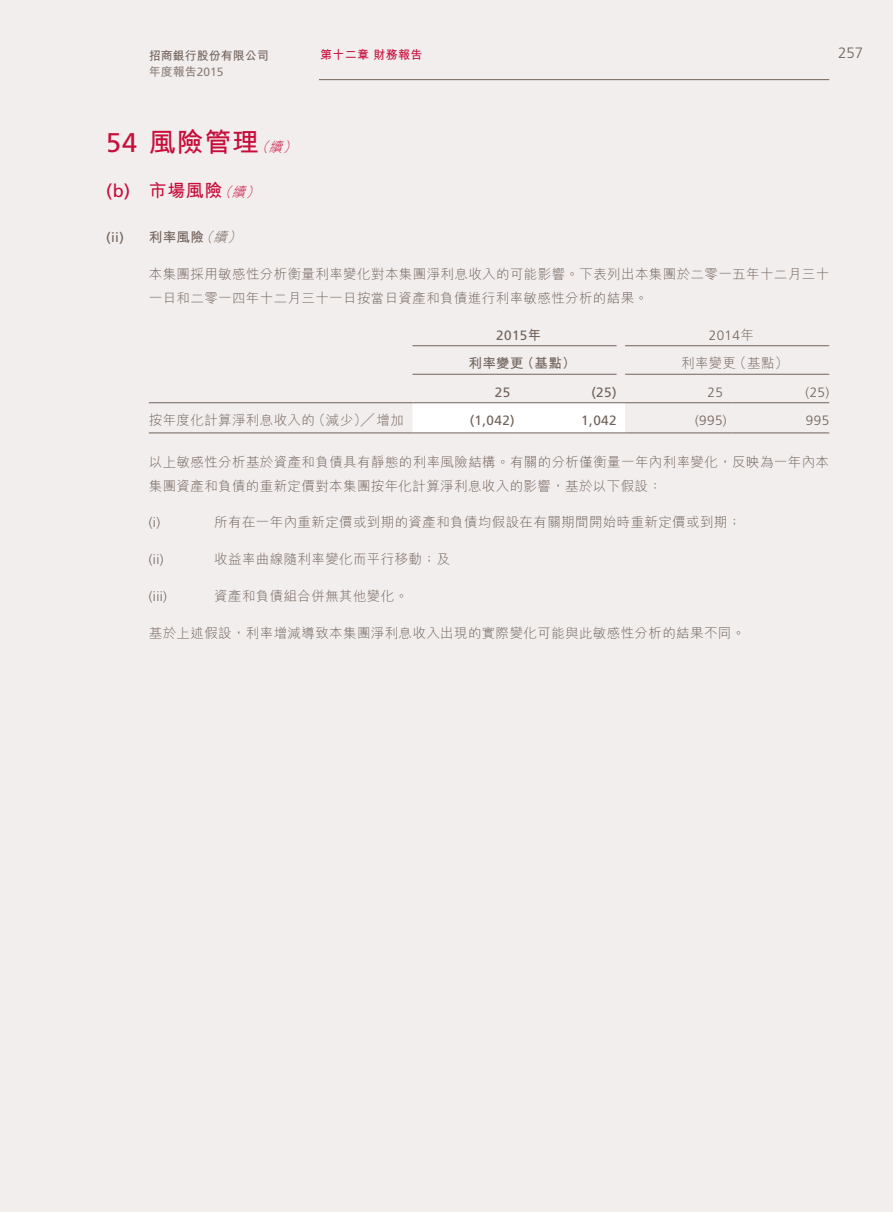
<style>
.page{position:relative;width:893px;height:1212px;background:#f2eeee}
.page>*{position:absolute;margin:0;border:0;box-sizing:border-box;transform-origin:0 0}
.t1{font:700 27px "M Hei HK";color:#c80d3a}
.t2{font:700 18px "M Hei HK";color:#c80d3a}
.t3{font:300 15px "Frutiger LT Std";color:#716259}
.t4{font:300 13.5px/24px "M Hei HK";letter-spacing:.03em;color:#716259}
.t5{font:300 13.5px "Frutiger LT Std";letter-spacing:.03em;color:#716259}
.t6{font:13.5px "Frutiger LT Std";letter-spacing:.03em;color:#716259}
.t7{font:700 13.5px "M Hei HK";letter-spacing:.03em;color:#716259}
.t8{font:700 12px "M Hei HK";color:#716259}
.t9{font:700 12px "M Hei HK";letter-spacing:.03em;color:#c80d3a}
.t10{font:700 12px "M Hei HK";color:#8c7f78}
.s1{font-family:"Frutiger LT Std";font-weight:400}
.s2{font-weight:300;font-style:italic;font-size:13.5px}
.s3{font-weight:300;font-style:italic}
.s4{font-family:"M Hei HK";font-weight:700}
.s5{font-family:"M Hei HK"}
</style>
<div class="page">
<hr style="left:319px;top:79px;width:510px;height:1px;background:#716259">
<div style="left:412px;top:403px;width:213px;height:29px;background:#fff"></div>
<hr style="left:412px;top:345px;width:205px;height:1px;background:#716259">
<hr style="left:625px;top:345px;width:204px;height:1px;background:#716259">
<hr style="left:412px;top:374px;width:205px;height:1px;background:#716259">
<hr style="left:625px;top:374px;width:204px;height:1px;background:#716259">
<hr style="left:149px;top:402px;width:263px;height:1px;background:#716259">
<hr style="left:412px;top:402px;width:107px;height:1px;background:#716259">
<hr style="left:519px;top:402px;width:106px;height:1px;background:#716259">
<hr style="left:625px;top:402px;width:106px;height:1px;background:#716259">
<hr style="left:731px;top:402px;width:98px;height:1px;background:#716259">
<hr style="left:149px;top:432px;width:263px;height:1px;background:#716259">
<hr style="left:412px;top:432px;width:107px;height:1px;background:#716259">
<hr style="left:519px;top:432px;width:106px;height:1px;background:#716259">
<hr style="left:625px;top:432px;width:106px;height:1px;background:#716259">
<hr style="left:731px;top:432px;width:98px;height:1px;background:#716259">
<p class="t8" style="left:149px;top:46px;width:121px">招商銀行股份有限公司</p>
<p class="t9" style="left:320px;top:46px;width:104px">第十二章財務報告</p>
<p class="t10" style="left:149px;top:63px;width:76px">年度報告<span class="s1">2015</span></p>
<p class="t3" style="left:838px;top:45px;width:27px">257</p>
<h1 class="t1" style="left:106px;top:122px;width:196px"><span class="s1">54</span> 風險管理<span class="s2">（續）</span></h1>
<h2 class="t2" style="left:106px;top:177px;width:159px"><span class="s1">(b)</span> 市場風險<span class="s2">（續）</span></h2>
<p class="t6" style="left:106px;top:230px;width:19px">(ii)</p>
<p class="t7" style="left:149px;top:227px;width:98px">利率風險<span class="s3">（續）</span></p>
<p class="t4" style="left:149px;top:261px;width:682px">本集團採用敏感性分析衡量利率變化對本集團淨利息收入的可能影響。下表列出本集團於二零一五年十二月三十一日和二零一四年十二月三十一日按當日資產和負債進行利率敏感性分析的結果。</p>
<p class="t6" style="left:496px;top:327px;width:47px">2015<span class="s4">年</span></p>
<p class="t5" style="left:709px;top:327px;width:47px">2014<span class="s5">年</span></p>
<p class="t7" style="left:468px;top:353px;width:109px">利率變更（基點）</p>
<p class="t4" style="left:681px;top:351px;width:109px">利率變更（基點）</p>
<p class="t6" style="left:495px;top:384px;width:17px">25</p>
<p class="t6" style="left:591px;top:384px;width:27px">(25)</p>
<p class="t5" style="left:707px;top:384px;width:17px">25</p>
<p class="t5" style="left:805px;top:384px;width:25px">(25)</p>
<p class="t4" style="left:149px;top:408px;width:256px">按年度化計算淨利息收入的（減少）╱ 增加</p>
<p class="t6" style="left:470px;top:413px;width:47px">(1,042)</p>
<p class="t6" style="left:581px;top:413px;width:37px">1,042</p>
<p class="t5" style="left:695px;top:413px;width:33px">(995)</p>
<p class="t5" style="left:806px;top:413px;width:25px">995</p>
<p class="t4" style="left:149px;top:449px;width:682px">以上敏感性分析基於資產和負債具有靜態的利率風險結構。有關的分析僅衡量一年內利率變化，反映為一年內本集團資產和負債的重新定價對本集團按年化計算淨利息收入的影響，基於以下假設：</p>
<p class="t5" style="left:149px;top:515px;width:13px">(i)</p>
<p class="t4" style="left:214px;top:510px;width:528px">所有在一年內重新定價或到期的資產和負債均假設在有關期間開始時重新定價或到期；</p>
<p class="t5" style="left:149px;top:552px;width:16px">(ii)</p>
<p class="t4" style="left:214px;top:547px;width:237px">收益率曲線隨利率變化而平行移動；及</p>
<p class="t5" style="left:149px;top:589px;width:20px">(iii)</p>
<p class="t4" style="left:214px;top:583px;width:195px">資產和負債組合併無其他變化。</p>
<p class="t4" style="left:149px;top:620px;width:598px">基於上述假設，利率增減導致本集團淨利息收入出現的實際變化可能與此敏感性分析的結果不同。</p>
</div>
